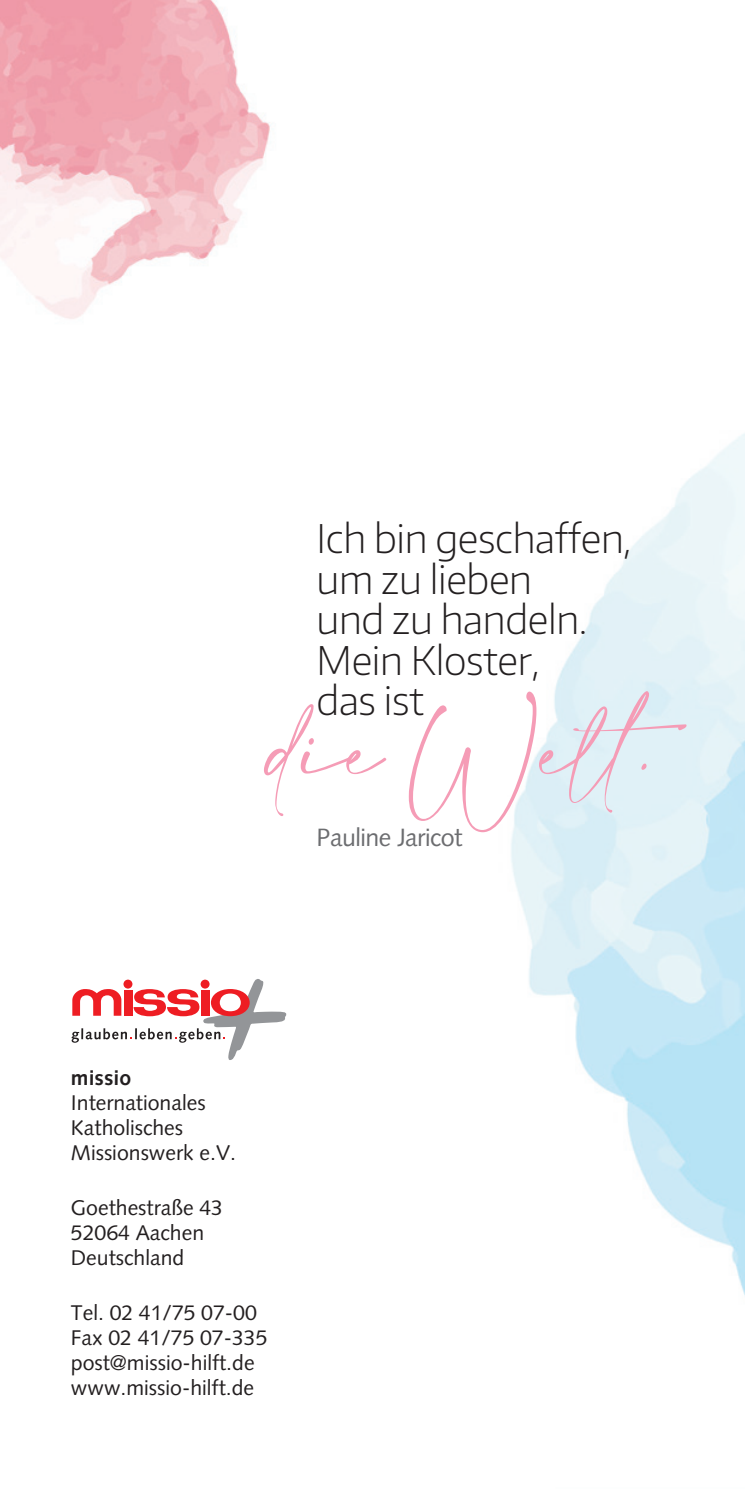
<style>
.page{position:relative;width:745px;height:1489px;background:#fff}
.page>*{position:absolute;margin:0;border:0;box-sizing:border-box;transform-origin:0 0}
.t1{font:70px "Amalfi Coast";color:#f59cb6}
.t2{font:200 39.5px/40.8px "Encode Sans Normal";letter-spacing:-.01em;color:#231f20}
.t3{font:25px "Syntax LT Pro";letter-spacing:-.02em;color:#6c6d70}
.t4{font:21.25px/25px "Syntax LT Pro";color:#231f20}
.t5{font:700 21.25px "Syntax LT Pro";color:#231f20}
</style>
<div class="page">
<img style="left:0;top:0;width:271px;height:319px">
<img style="left:268px;top:241px;width:476px;height:1053px">
<svg style="left:72px;top:978px;width:214px;height:81px"></svg>
<h2 class="t2" style="left:316px;top:516px;width:316px">Ich bin geschaffen, um zu lieben<br>und zu handeln.<br>Mein Kloster,<br>das ist</h2>
<h1 class="t1" style="left:268px;top:711px;width:459px">die Welt.</h1>
<p class="t3" style="left:316px;top:822px;width:147px">Pauline Jaricot</p>
<p class="t5" style="left:71px;top:1064px;width:62px">missio</p>
<p class="t4" style="left:71px;top:1089px;width:167px">Internationales<br>Katholisches<br>Missionswerk e.V.</p>
<p class="t4" style="left:71px;top:1194px;width:154px">Goethestraße 43<br>52064 Aachen<br>Deutschland</p>
<p class="t4" style="left:71px;top:1299px;width:198px">Tel. 02 41/75 07-00<br>Fax 02 41/75 07-335 post@missio-hilft.de www.missio-hilft.de</p>
</div>
